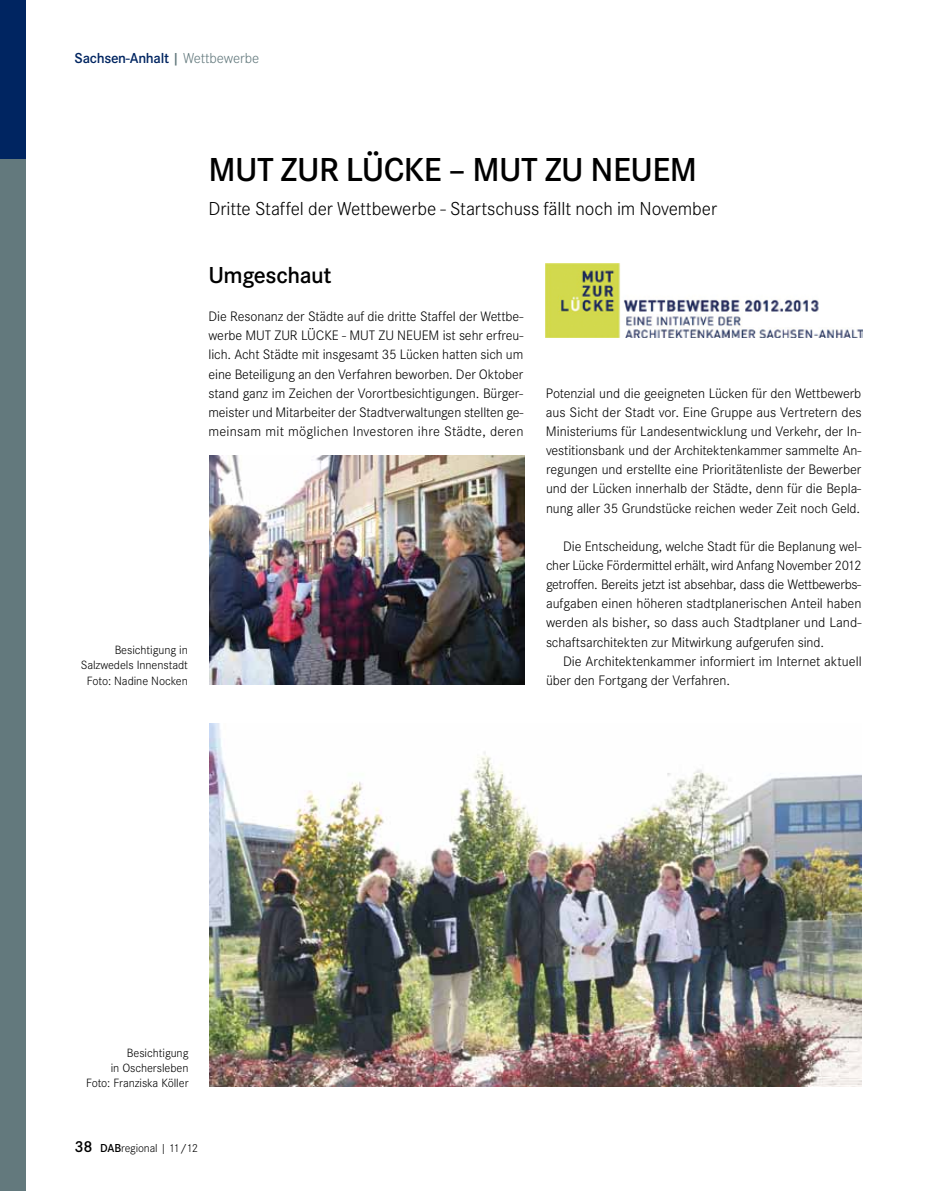
<style>
.page{position:relative;width:936px;height:1191px;background:#fff}
.page>*{position:absolute;margin:0;border:0;box-sizing:border-box;transform-origin:0 0}
.t1{font:600 34.5px "Corporate S";letter-spacing:-.015em;color:#000}
.t2{font:600 24px "Corporate S";letter-spacing:-.015em;color:#000}
.t3{font:300 19.5px "Corporate S";letter-spacing:-.005em;color:#000}
.t4{font:600 15px "Corporate S";letter-spacing:-.02em;color:#002561}
.t5{font:300 14.25px/19.2px "Corporate S";letter-spacing:-.005em;color:#000;text-align:justify}
.t6{font:300 12.45px/15.5px "Corporate S";letter-spacing:-.005em;color:#000;text-align:right}
.t7{font:300 12px "Corporate S";letter-spacing:-.01em;color:#000}
.s1{color:#63797d}
.s2{font-weight:300;color:#63797d}
.s3{font-weight:600;font-size:16.5px}
.s4{font-weight:600}
</style>
<div class="page">
<div style="left:0;top:0;width:26px;height:1191px;background:#63797d"></div>
<div style="left:0;top:0;width:26px;height:159px;background:#002561"></div>
<img style="left:209px;top:723px;width:652px;height:363px">
<img style="left:209px;top:455px;width:315px;height:230px">
<img style="left:546px;top:263px;width:316px;height:75px">
<p class="t4" style="left:75px;top:49px;width:186px">Sachsen-Anhalt <span class="s1">|</span> <span class="s2">Wettbewerbe</span></p>
<p class="t6" style="left:81px;top:642px;width:109px">Besichtigung in<br>Salzwedels Innenstadt<br>Foto: Nadine Nocken</p>
<p class="t1" style="left:208px;top:149px;width:490px">MUT ZUR LÜCKE – MUT ZU NEUEM</p>
<p class="t3" style="left:208px;top:197px;width:510px">Dritte Staffel der Wettbewerbe - Startschuss fällt noch im November</p>
<p class="t2" style="left:208px;top:261px;width:125px">Umgeschaut</p>
<p class="t5" style="left:208px;top:307px;width:316px">Die Resonanz der Städte auf die dritte Staffel der Wettbe&shy;werbe MUT ZUR LÜCKE - MUT ZU NEUEM ist sehr erfreu&shy;lich. Acht Städte mit insgesamt 35 Lücken hatten sich um eine Beteiligung an den Verfahren beworben. Der Oktober stand ganz im Zeichen der Vorortbesichtigungen. Bürger&shy;meister und Mitarbeiter der Stadtverwaltungen stellten ge&shy;meinsam mit möglichen Investoren ihre Städte, deren</p>
<p class="t5" style="left:546px;top:383px;width:317px">Potenzial und die geeigneten Lücken für den Wettbewerb aus Sicht der Stadt vor. Eine Gruppe aus Vertretern des Ministeriums für Landesentwicklung und Verkehr, der In&shy;vestitionsbank und der Architektenkammer sammelte An&shy;regungen und erstellte eine Prioritätenliste der Bewerber und der Lücken innerhalb der Städte, denn für die Bepla&shy;nung aller 35 Grundstücke reichen weder Zeit noch Geld.</p>
<p class="t5" style="left:563px;top:536px;width:300px">Die Entscheidung, welche Stadt für die Beplanung wel-</p>
<p class="t5" style="left:546px;top:556px;width:317px">cher Lücke Fördermittel erhält, wird Anfang November 2012</p>
<p class="t5" style="left:546px;top:575px;width:317px">getroffen. Bereits jetzt ist absehbar, dass die Wettbewerbs-</p>
<p class="t5" style="left:546px;top:594px;width:317px">aufgaben einen höheren stadtplanerischen Anteil haben</p>
<p class="t5" style="left:546px;top:613px;width:317px">werden als bisher, so dass auch Stadtplaner und Land-</p>
<p class="t5" style="left:546px;top:632px;width:280px">schaftsarchitekten zur Mitwirkung aufgerufen sind.</p>
<p class="t5" style="left:563px;top:651px;width:300px">Die Architektenkammer informiert im Internet aktuell</p>
<p class="t5" style="left:546px;top:670px;width:185px">über den Fortgang der Verfahren.</p>
<p class="t6" style="left:86px;top:1045px;width:104px;line-height:15px">Besichtigung<br>in Oschersleben<br>Foto: Franziska Köller</p>
<p class="t7" style="left:74px;top:1141px;width:125px"><span class="s3">38</span> <span class="s4">DAB</span>regional | 11/12</p>
</div>
